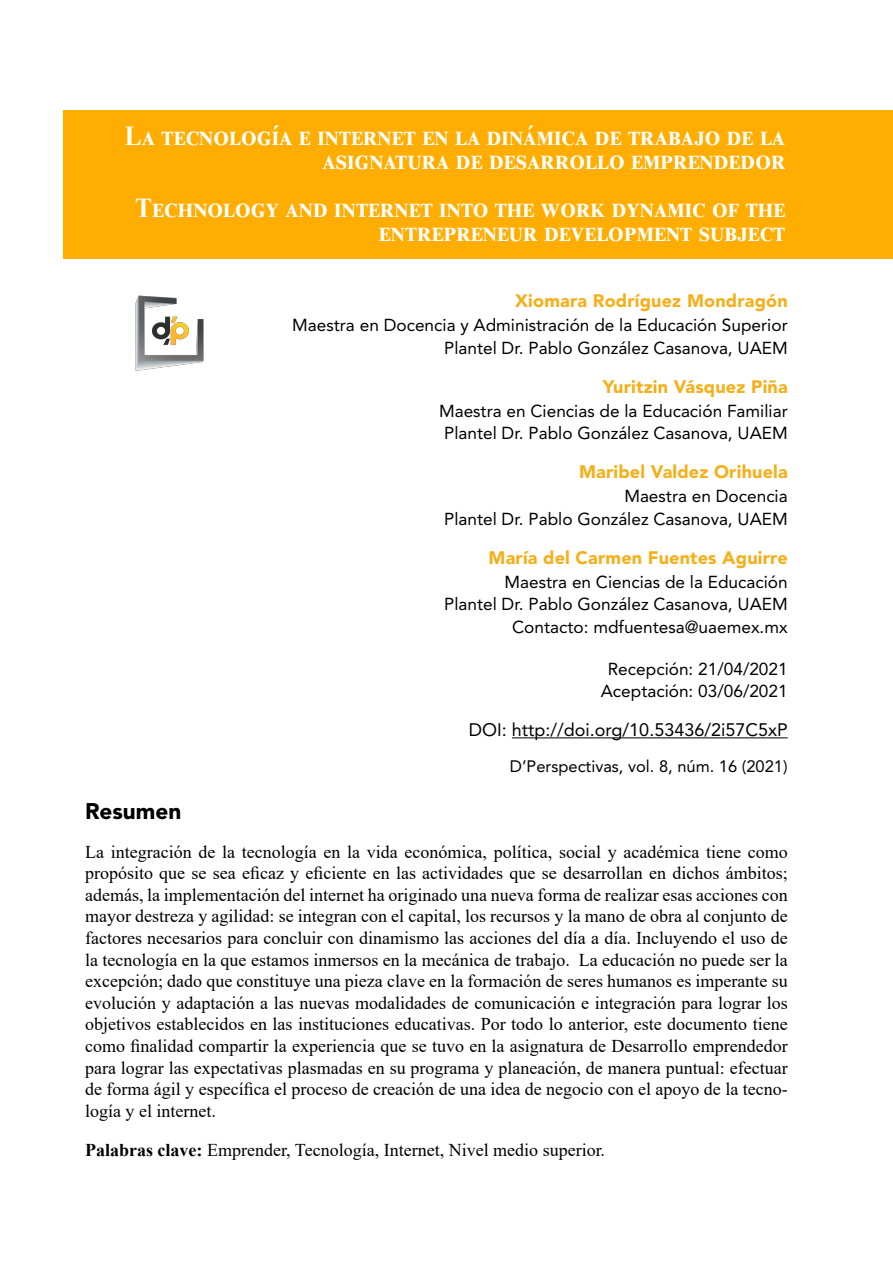
<style>
.page{position:relative;width:893px;height:1263px;background:#fff}
.page>*{position:absolute;margin:0;border:0;box-sizing:border-box;transform-origin:0 0}
.t1{font:700 27.3px/24px "Times New Roman";letter-spacing:.03em;color:#fff;text-align:right;scale:.92 1}
.t2{font:900 22.5px "Avenir LT Std";color:#000}
.t3{font:18px/21.6px "Times New Roman";color:#000;text-align:justify}
.t4{font:900 18px "Avenir LT Std";letter-spacing:.01em;color:#f5af1a}
.t5{font:18px "Avenir LT Std";color:#000}
.t6{font:17.25px "Avenir LT Std";color:#000}
.t7{font:16.5px "Avenir LT Std";color:#000}
.s1{font-weight:700}
</style>
<div class="page">
<div style="left:64px;top:111px;width:829px;height:148px;background:#ffad00"></div>
<hr style="left:512px;top:737px;width:276px;height:1px;background:#000">
<img style="left:135px;top:295px;width:69px;height:75px">
<p class="t1" style="left:125px;top:123px;width:719px">La tecnología e internet en la dinámica de trabajo de la asignatura de desarrollo emprendedor</p>
<p class="t1" style="left:135px;top:195px;width:708px">Technology and internet into the work dynamic of the entrepreneur development subject</p>
<p class="t4" style="left:515px;top:290px;width:274px">Xiomara Rodríguez Mondragón</p>
<p class="t6" style="left:292px;top:315px;width:497px">Maestra en Docencia y Administración de la Educación Superior</p>
<p class="t6" style="left:444px;top:337px;width:345px">Plantel Dr. Pablo González Casanova, UAEM</p>
<p class="t4" style="left:603px;top:375px;width:186px">Yuritzin Vásquez Piña</p>
<p class="t6" style="left:439px;top:400px;width:350px">Maestra en Ciencias de la Educación Familiar</p>
<p class="t6" style="left:444px;top:423px;width:345px">Plantel Dr. Pablo González Casanova, UAEM</p>
<p class="t4" style="left:579px;top:461px;width:210px">Maribel Valdez Orihuela</p>
<p class="t6" style="left:624px;top:486px;width:165px">Maestra en Docencia</p>
<p class="t6" style="left:444px;top:508px;width:345px">Plantel Dr. Pablo González Casanova, UAEM</p>
<p class="t4" style="left:488px;top:546px;width:301px">María del Carmen Fuentes Aguirre</p>
<p class="t6" style="left:505px;top:571px;width:285px">Maestra en Ciencias de la Educación</p>
<p class="t6" style="left:444px;top:594px;width:345px">Plantel Dr. Pablo González Casanova, UAEM</p>
<p class="t6" style="left:512px;top:616px;width:277px">Contacto: mdfuentesa@uaemex.mx</p>
<p class="t6" style="left:608px;top:658px;width:181px">Recepción: 21/04/2021</p>
<p class="t6" style="left:601px;top:681px;width:188px">Aceptación: 03/06/2021</p>
<p class="t5" style="left:469px;top:719px;width:320px">DOI: http://doi.org/10.53436/2i57C5xP</p>
<p class="t7" style="left:510px;top:757px;width:279px">D’Perspectivas, vol. 8, núm. 16 (2021)</p>
<p class="t2" style="left:85px;top:797px;width:98px">Resumen</p>
<p class="t3" style="left:85px;top:840px;width:704px">La integración de la tecnología en la vida económica, política, social y académica tiene como propósito que se sea eficaz y eficiente en las actividades que se desarrollan en dichos ámbitos; además, la implementación del internet ha originado una nueva forma de realizar esas acciones con mayor destreza y agilidad: se integran con el capital, los recursos y la mano de obra al conjunto de factores necesarios para concluir con dinamismo las acciones del día a día. Incluyendo el uso de la tecnología en la que estamos inmersos en la mecánica de trabajo. La educación no puede ser la excepción; dado que constituye una pieza clave en la formación de seres humanos es imperante su evolución y adaptación a las nuevas modalidades de comunicación e integración para lograr los objetivos establecidos en las instituciones educativas. Por todo lo anterior, este documento tiene como finalidad compartir la experiencia que se tuvo en la asignatura de Desarrollo emprendedor para lograr las expectativas plasmadas en su programa y planeación, de manera puntual: efectuar de forma ágil y específica el proceso de creación de una idea de negocio con el apoyo de la tecno&shy;logía y el internet.</p>
<p class="t3" style="left:85px;top:1138px;width:522px"><span class="s1">Palabras clave:</span> Emprender, Tecnología, Internet, Nivel medio superior.</p>
</div>
